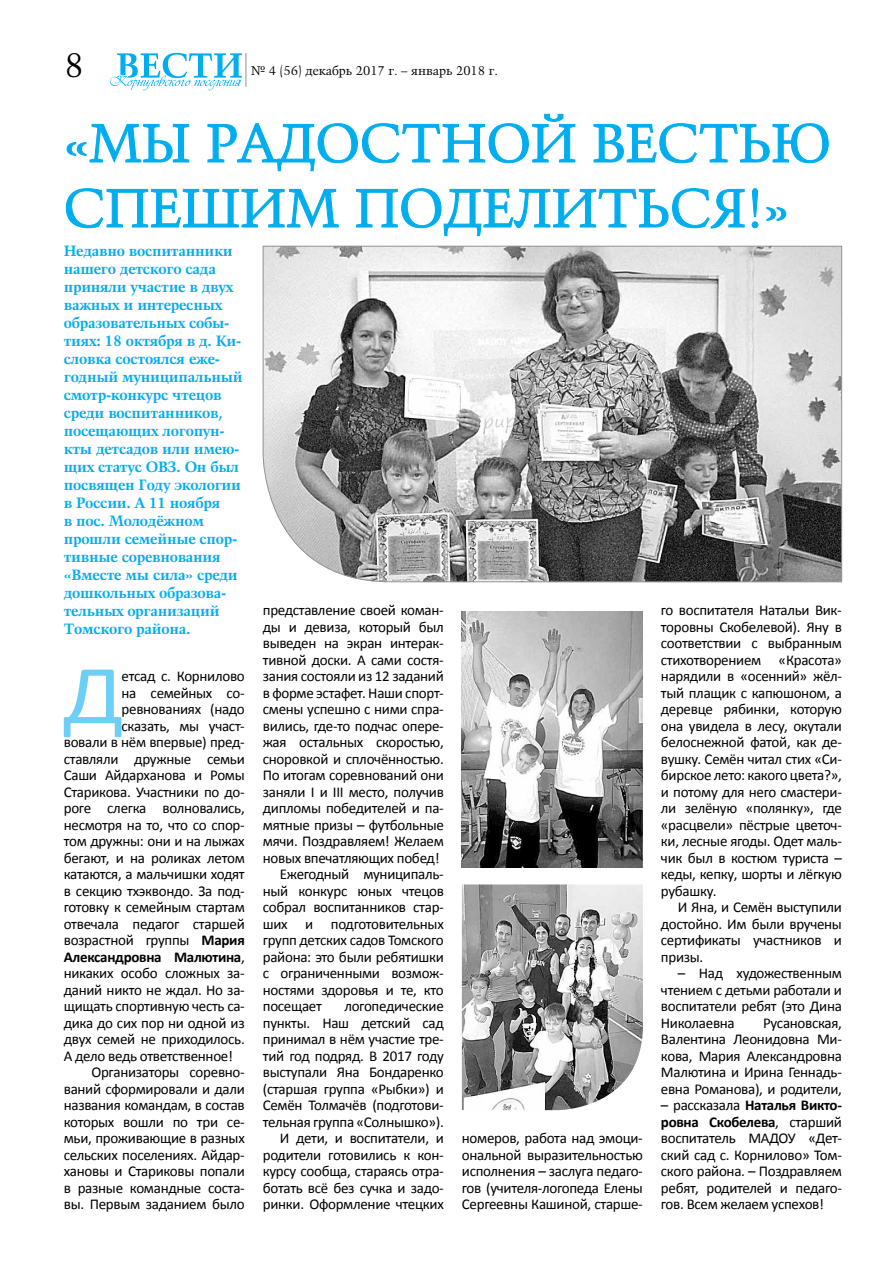
<style>
.page{position:relative;width:893px;height:1263px;background:#fff}
.page>*{position:absolute;margin:0;border:0;box-sizing:border-box;transform-origin:0 0}
.t1{font:84.6px "Calibri";color:#6dcff6;scale:1.1 1}
.t2{font:54.15px/64.9px "Kuenstler 480 BT";color:#00aeef}
.t3{font:33.9px "Kuenstler 480 BT";color:#000}
.t4{font:15px/16.5px "Calibri";letter-spacing:-.02em;color:#000;text-align:justify}
.t5{font:700 15px/18px "Kuenstler 480 BT";letter-spacing:-.02em;color:#00aeef}
.t6{font:700 15px "Calibri";letter-spacing:-.02em;color:#000}
.t7{font:12.75px "Kuenstler 480 BT";color:#000}
.s1{font-weight:700}
.s2{font-weight:400}
</style>
<div class="page">
<svg style="left:110px;top:53px;width:132px;height:38px"></svg>
<hr style="left:245px;top:53px;width:1px;height:34px;background:#939598">
<svg style="left:66px;top:124px;width:123px;height:39px"></svg>
<svg style="left:207px;top:114px;width:369px;height:57px"></svg>
<svg style="left:593px;top:123px;width:236px;height:40px"></svg>
<svg style="left:66px;top:188px;width:273px;height:40px"></svg>
<svg style="left:356px;top:188px;width:389px;height:48px"></svg>
<svg style="left:751px;top:188px;width:8px;height:40px"></svg>
<svg style="left:766px;top:207px;width:20px;height:14px"></svg>
<svg style="left:263px;top:246px;width:579px;height:336px"></svg>
<img style="left:462px;top:611px;width:181px;height:256px">
<img style="left:462px;top:884px;width:181px;height:226px">
<h3 class="t3" style="left:64px;top:44px;width:21px">8</h3>
<p class="t7" style="left:251px;top:62px;width:248px">№ 4 (56) декабрь 2017 г. – январь 2018 г.</p>
<h2 class="t2" style="left:64px;top:111px;width:768px">«МЫ РАДОСТНОЙ ВЕСТЬЮ<br>СПЕШИМ ПОДЕЛИТЬСЯ!»</h2>
<p class="t5" style="left:64px;top:241px;width:180px">Недавно воспитанники нашего детского сада приняли участие в двух важных и интересных образовательных собы&shy;тиях: 18 октября в д. Ки&shy;словка состоялся еже&shy;годный муниципальный смотр-конкурс чтецов среди воспитанников, посещающих логопун&shy;кты детсадов или имею&shy;щих статус ОВЗ. Он был посвящен Году экологии в России. А 11 ноября<br>в пос. Молодёжном прошли семейные спор&shy;тивные соревнования «Вместе мы сила» среди дошкольных образова&shy;тельных организаций<br>Томского района.</p>
<h1 class="t1" style="left:64px;top:636px;width:56px">Д</h1>
<p class="t4" style="left:122px;top:667px;width:125px">етсад с. Корнилово</p>
<p class="t4" style="left:122px;top:684px;width:125px">на семейных со-</p>
<p class="t4" style="left:122px;top:700px;width:125px">ревнованиях (надо</p>
<p class="t4" style="left:122px;top:717px;width:125px">сказать, мы участ-</p>
<p class="t4" style="left:64px;top:733px;width:183px">вовали в нём впервые) пред-</p>
<p class="t4" style="left:64px;top:750px;width:183px">ставляли дружные семьи</p>
<p class="t4" style="left:64px;top:766px;width:182px">Саши Айдарханова и Ромы</p>
<p class="t4" style="left:64px;top:783px;width:182px">Старикова. Участники по до-</p>
<p class="t4" style="left:64px;top:799px;width:183px">роге слегка волновались,</p>
<p class="t4" style="left:64px;top:816px;width:182px">несмотря на то, что со спор-</p>
<p class="t4" style="left:64px;top:832px;width:183px">том дружны: они и на лыжах</p>
<p class="t4" style="left:64px;top:849px;width:183px">бегают, и на роликах летом</p>
<p class="t4" style="left:64px;top:865px;width:182px">катаются, а мальчишки ходят</p>
<p class="t4" style="left:64px;top:882px;width:182px">в секцию тхэквондо. За под-</p>
<p class="t4" style="left:64px;top:898px;width:183px">готовку к семейным стартам</p>
<p class="t4" style="left:64px;top:915px;width:183px">отвечала педагог старшей</p>
<p class="t4" style="left:64px;top:931px;width:183px">возрастной группы <span class="s1">Мария</span></p>
<p class="t6" style="left:64px;top:947px;width:183px">Александровна Малютина<span class="s2">,</span></p>
<p class="t4" style="left:64px;top:964px;width:182px">никаких особо сложных за-</p>
<p class="t4" style="left:64px;top:981px;width:183px">даний никто не ждал. Но за-</p>
<p class="t4" style="left:64px;top:997px;width:183px">щищать спортивную честь са-</p>
<p class="t4" style="left:64px;top:1014px;width:182px">дика до сих пор ни одной из</p>
<p class="t4" style="left:64px;top:1030px;width:182px">двух семей не приходилось.</p>
<p class="t4" style="left:64px;top:1047px;width:171px">А дело ведь ответственное!</p>
<p class="t4" style="left:91px;top:1063px;width:155px">Организаторы соревно-</p>
<p class="t4" style="left:64px;top:1080px;width:183px">ваний сформировали и дали</p>
<p class="t4" style="left:64px;top:1096px;width:183px">названия командам, в состав</p>
<p class="t4" style="left:64px;top:1113px;width:183px">которых вошли по три се-</p>
<p class="t4" style="left:64px;top:1129px;width:183px">мьи, проживающие в разных</p>
<p class="t4" style="left:64px;top:1146px;width:183px">сельских поселениях. Айдар-</p>
<p class="t4" style="left:64px;top:1162px;width:182px">хановы и Стариковы попали</p>
<p class="t4" style="left:64px;top:1179px;width:183px">в разные командные соста-</p>
<p class="t4" style="left:64px;top:1195px;width:183px">вы. Первым заданием было</p>
<p class="t4" style="left:263px;top:601px;width:183px">представление своей коман-</p>
<p class="t4" style="left:263px;top:618px;width:183px">ды и девиза, который был</p>
<p class="t4" style="left:263px;top:634px;width:183px">выведен на экран интерак-</p>
<p class="t4" style="left:263px;top:651px;width:182px">тивной доски. А сами состя-</p>
<p class="t4" style="left:263px;top:667px;width:183px">зания состояли из 12 заданий</p>
<p class="t4" style="left:263px;top:684px;width:182px">в форме эстафет. Наши спорт-</p>
<p class="t4" style="left:263px;top:700px;width:183px">смены успешно с ними спра-</p>
<p class="t4" style="left:263px;top:717px;width:182px">вились, где-то подчас опере-</p>
<p class="t4" style="left:263px;top:733px;width:183px">жая остальных скоростью,</p>
<p class="t4" style="left:263px;top:750px;width:183px">сноровкой и сплочённостью.</p>
<p class="t4" style="left:263px;top:766px;width:183px">По итогам соревнований они</p>
<p class="t4" style="left:263px;top:783px;width:183px">заняли I и III место, получив</p>
<p class="t4" style="left:263px;top:799px;width:182px">дипломы победителей и па-</p>
<p class="t4" style="left:263px;top:816px;width:183px">мятные призы – футбольные</p>
<p class="t4" style="left:263px;top:832px;width:183px">мячи. Поздравляем! Желаем</p>
<p class="t4" style="left:263px;top:849px;width:178px">новых впечатляющих побед!</p>
<p class="t4" style="left:280px;top:865px;width:165px">Ежегодный муниципаль-</p>
<p class="t4" style="left:263px;top:882px;width:183px">ный конкурс юных чтецов</p>
<p class="t4" style="left:263px;top:898px;width:182px">собрал воспитанников стар-</p>
<p class="t4" style="left:263px;top:915px;width:182px">ших и подготовительных</p>
<p class="t4" style="left:263px;top:931px;width:182px">групп детских садов Томского</p>
<p class="t4" style="left:263px;top:948px;width:183px">района: это были ребятишки</p>
<p class="t4" style="left:263px;top:964px;width:183px">с ограниченными возмож-</p>
<p class="t4" style="left:263px;top:981px;width:182px">ностями здоровья и те, кто</p>
<p class="t4" style="left:263px;top:997px;width:61px">посещает</p>
<p class="t4" style="left:263px;top:997px;width:183px;text-align:right">логопедические<br>пункты. Наш детский сад принимал в нём участие тре&shy;тий год подряд. В 2017 году выступали Яна Бондаренко (старшая группа «Рыбки») и<br>Семён Толмачёв (подготови&shy;тельная группа «Солнышко»).<br>И дети, и воспитатели, и родители готовились к кон&shy;курсу сообща, стараясь отра&shy;ботать всё без сучка и задо&shy;ринки. Оформление чтецких</p>
<p class="t4" style="left:462px;top:1129px;width:183px">номеров, работа над эмоци&shy;ональной выразительностью исполнения – заслуга педаго&shy;гов (учителя-логопеда Елены Сергеевны Кашиной, старше-</p>
<p class="t4" style="left:661px;top:601px;width:183px">го воспитателя Натальи Вик&shy;торовны Скобелевой). Яну в соответствии с выбранным стихотворением «Красота» нарядили в «осенний» жёл&shy;тый плащик с капюшоном, а деревце рябинки, которую она увидела в лесу, окутали белоснежной фатой, как де&shy;вушку. Семён читал стих «Си&shy;бирское лето: какого цвета?», и потому для него смастери&shy;ли зелёную «полянку», где «расцвели» пёстрые цветоч&shy;ки, лесные ягоды. Одет маль&shy;чик был в костюм туриста – кеды, кепку, шорты и лёгкую рубашку.</p>
<p class="t4" style="left:661px;top:898px;width:183px;text-indent:17px">И Яна, и Семён выступили достойно. Им были вручены сертификаты участников и призы.</p>
<p class="t4" style="left:661px;top:964px;width:183px;text-indent:17px">– Над художественным чтением с детьми работали и воспитатели ребят (это Дина Николаевна</p>
<p class="t4" style="left:661px;top:1014px;width:183px;text-indent:102px">Русановская, Валентина Леонидовна Ми&shy;кова, Мария Александровна Малютина и Ирина Геннадь&shy;евна Романова), и родители,</p>
<p class="t4" style="left:661px;top:1096px;width:183px">– рассказала <span class="s1">Наталья Викто&shy;ровна Скобелева</span>, старший воспитатель МАДОУ «Дет&shy;ский сад с. Корнилово» Том&shy;ского района. – Поздравляем ребят, родителей и педаго&shy;гов. Всем желаем успехов!</p>
</div>
